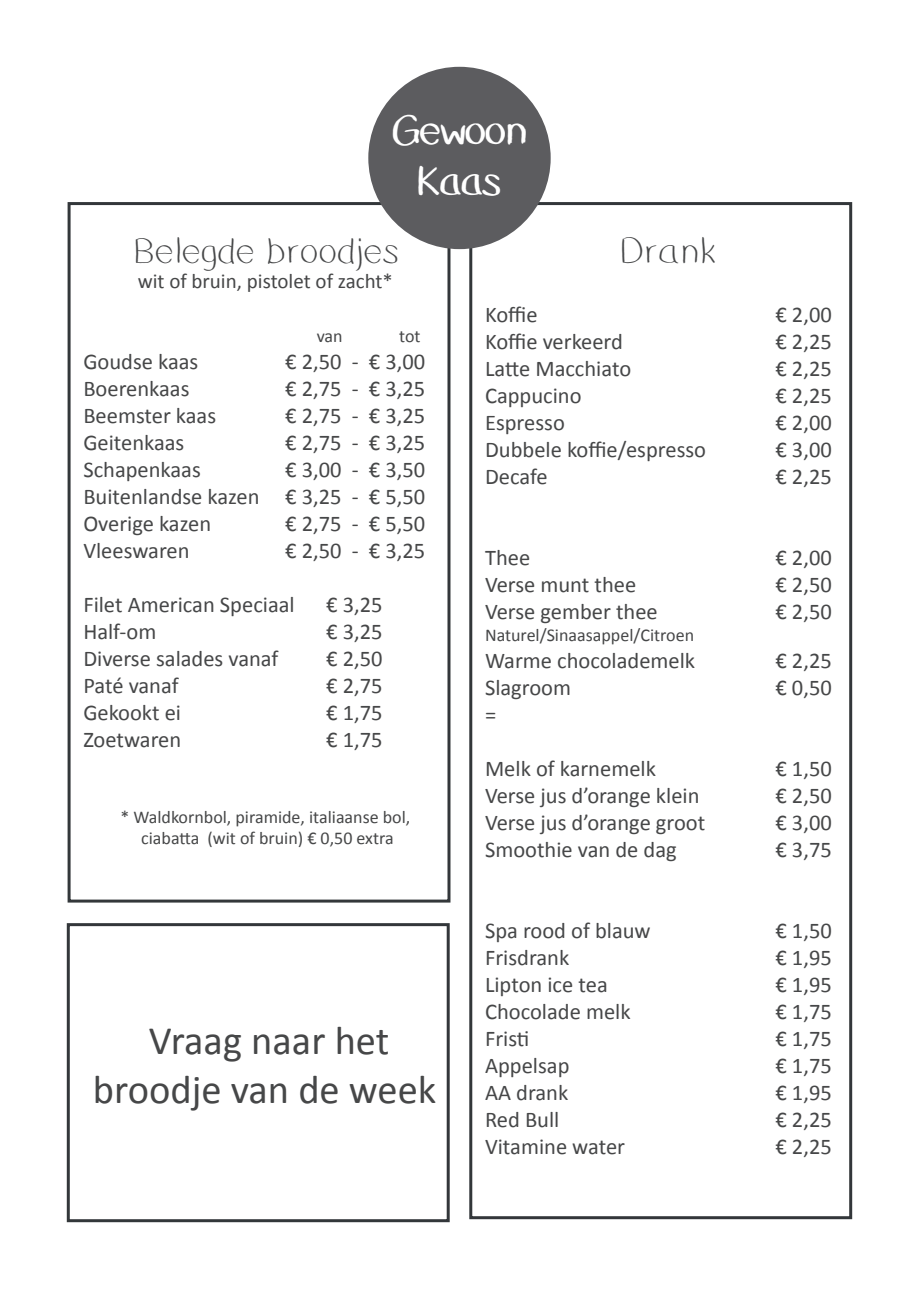
<style>
.page{position:relative;width:919px;height:1289px;background:#fff}
.page>*{position:absolute;margin:0;border:0;box-sizing:border-box;transform-origin:0 0}
.t1{font:40.8px/51px "Dusty Erasers";letter-spacing:-.05em;color:#fff;text-align:center}
.t2{font:40.5px/48.6px "Calibri";color:#464748;text-align:center}
.t3{font:300 36px "Dusty Erasers";color:#464748}
.t4{font:22.5px/27px "Calibri";color:#464748;text-align:justify}
.t5{font:21px "Calibri";color:#464748}
.t6{font:18px/21.6px "Calibri";color:#464748;text-align:center}
</style>
<div class="page">
<div style="left:469px;top:202px;width:383px;height:1017px;border:3px solid #33373a"></div>
<div style="left:68px;top:202px;width:382px;height:700px;border:3px solid #33373a"></div>
<div style="left:368px;top:67px;width:182px;height:182px;background:#5c5c5f;border-radius:50%"></div>
<div style="left:67px;top:923px;width:382px;height:299px;border:3px solid #33373a"></div>
<h1 class="t1" style="left:390px;top:109px;width:139px">Gewoon<br>Kaas</h1>
<h3 class="t3" style="left:132px;top:236px;width:268px">Belegde broodjes</h3>
<p class="t5" style="left:138px;top:268px;width:257px">wit of bruin, pistolet of zacht*</p>
<h3 class="t3" style="left:618px;top:236px;width:100px">Drank</h3>
<p class="t6" style="left:317px;top:324px;width:27px">van</p>
<p class="t6" style="left:399px;top:324px;width:23px">tot</p>
<p class="t4" style="left:83px;top:347px;width:116px">Goudse kaas</p>
<p class="t4" style="left:285px;top:347px;width:141px">€ 2,50 - € 3,00</p>
<p class="t4" style="left:83px;top:374px;width:108px">Boerenkaas</p>
<p class="t4" style="left:285px;top:374px;width:141px">€ 2,75 - € 3,25</p>
<p class="t4" style="left:83px;top:401px;width:134px">Beemster kaas</p>
<p class="t4" style="left:285px;top:401px;width:141px">€ 2,75 - € 3,25</p>
<p class="t4" style="left:83px;top:428px;width:103px">Geitenkaas</p>
<p class="t4" style="left:285px;top:428px;width:141px">€ 2,75 - € 3,25</p>
<p class="t4" style="left:83px;top:455px;width:119px">Schapenkaas</p>
<p class="t4" style="left:83px;top:455px;width:343px;text-indent:202px">€ 3,00 - € 3,50<br>Buitenlandse kazen € 3,25 - € 5,50<br>Overige kazen</p>
<p class="t4" style="left:285px;top:509px;width:141px">€ 2,75 - € 5,50</p>
<p class="t4" style="left:83px;top:536px;width:108px">Vleeswaren</p>
<p class="t4" style="left:285px;top:536px;width:141px">€ 2,50 - € 3,25</p>
<p class="t4" style="left:83px;top:590px;width:213px">Filet American Speciaal</p>
<p class="t4" style="left:326px;top:590px;width:58px">€ 3,25</p>
<p class="t4" style="left:83px;top:617px;width:74px">Half-om</p>
<p class="t4" style="left:326px;top:617px;width:58px">€ 3,25</p>
<p class="t4" style="left:83px;top:644px;width:197px">Diverse salades vanaf</p>
<p class="t4" style="left:326px;top:644px;width:58px">€ 2,50</p>
<p class="t4" style="left:83px;top:671px;width:97px">Paté vanaf</p>
<p class="t4" style="left:326px;top:671px;width:58px">€ 2,75</p>
<p class="t4" style="left:83px;top:698px;width:99px">Gekookt ei</p>
<p class="t4" style="left:326px;top:698px;width:58px">€ 1,75</p>
<p class="t4" style="left:83px;top:725px;width:99px">Zoetwaren</p>
<p class="t4" style="left:326px;top:725px;width:58px">€ 1,75</p>
<p class="t6" style="left:120px;top:805px;width:291px">* Waldkornbol, piramide, italiaanse bol, ciabatta (wit of bruin) € 0,50 extra</p>
<h2 class="t2" style="left:93px;top:1014px;width:345px">Vraag naar het broodje van de week</h2>
<p class="t4" style="left:485px;top:300px;width:54px">Koffie</p>
<p class="t4" style="left:775px;top:300px;width:58px">€ 2,00</p>
<p class="t4" style="left:485px;top:327px;width:139px">Koffie verkeerd</p>
<p class="t4" style="left:775px;top:327px;width:58px">€ 2,25</p>
<p class="t4" style="left:485px;top:354px;width:148px">Latte Macchiato</p>
<p class="t4" style="left:775px;top:354px;width:58px">€ 2,25</p>
<p class="t4" style="left:485px;top:381px;width:98px">Cappucino</p>
<p class="t4" style="left:775px;top:381px;width:58px">€ 2,25</p>
<p class="t4" style="left:485px;top:408px;width:81px">Espresso</p>
<p class="t4" style="left:775px;top:408px;width:58px">€ 2,00</p>
<p class="t4" style="left:485px;top:435px;width:222px">Dubbele koffie/espresso</p>
<p class="t4" style="left:775px;top:435px;width:58px">€ 3,00</p>
<p class="t4" style="left:485px;top:462px;width:64px">Decafe</p>
<p class="t4" style="left:775px;top:462px;width:58px">€ 2,25</p>
<p class="t4" style="left:485px;top:543px;width:47px">Thee</p>
<p class="t4" style="left:775px;top:543px;width:58px">€ 2,00</p>
<p class="t4" style="left:485px;top:570px;width:153px">Verse munt thee</p>
<p class="t4" style="left:775px;top:570px;width:58px">€ 2,50</p>
<p class="t4" style="left:485px;top:597px;width:174px">Verse gember thee</p>
<p class="t4" style="left:775px;top:597px;width:58px">€ 2,50</p>
<p class="t6" style="left:485px;top:623px;width:210px">Naturel/Sinaasappel/Citroen</p>
<p class="t4" style="left:485px;top:646px;width:212px">Warme chocolademelk</p>
<p class="t4" style="left:775px;top:646px;width:58px">€ 2,25</p>
<p class="t4" style="left:485px;top:673px;width:88px">Slagroom</p>
<p class="t4" style="left:775px;top:673px;width:58px">€ 0,50</p>
<p class="t4" style="left:485px;top:700px;width:13px">=</p>
<p class="t4" style="left:485px;top:754px;width:172px">Melk of karnemelk</p>
<p class="t4" style="left:775px;top:754px;width:58px">€ 1,50</p>
<p class="t4" style="left:485px;top:781px;width:216px">Verse jus d’orange klein</p>
<p class="t4" style="left:775px;top:781px;width:58px">€ 2,50</p>
<p class="t4" style="left:485px;top:808px;width:222px">Verse jus d’orange groot</p>
<p class="t4" style="left:775px;top:808px;width:58px">€ 3,00</p>
<p class="t4" style="left:485px;top:835px;width:193px">Smoothie van de dag</p>
<p class="t4" style="left:775px;top:835px;width:58px">€ 3,75</p>
<p class="t4" style="left:485px;top:916px;width:167px">Spa rood of blauw</p>
<p class="t4" style="left:775px;top:916px;width:58px">€ 1,50</p>
<p class="t4" style="left:485px;top:943px;width:86px">Frisdrank</p>
<p class="t4" style="left:775px;top:943px;width:58px">€ 1,95</p>
<p class="t4" style="left:485px;top:970px;width:124px">Lipton ice tea</p>
<p class="t4" style="left:775px;top:970px;width:58px">€ 1,95</p>
<p class="t4" style="left:485px;top:997px;width:147px">Chocolade melk</p>
<p class="t4" style="left:775px;top:997px;width:58px">€ 1,75</p>
<p class="t4" style="left:485px;top:1024px;width:46px">Fristi</p>
<p class="t4" style="left:775px;top:1024px;width:58px">€ 1,75</p>
<p class="t4" style="left:485px;top:1051px;width:86px">Appelsap</p>
<p class="t4" style="left:775px;top:1051px;width:58px">€ 1,75</p>
<p class="t4" style="left:485px;top:1078px;width:85px">AA drank</p>
<p class="t4" style="left:775px;top:1078px;width:58px">€ 1,95</p>
<p class="t4" style="left:485px;top:1105px;width:76px">Red Bull</p>
<p class="t4" style="left:775px;top:1105px;width:58px">€ 2,25</p>
<p class="t4" style="left:485px;top:1132px;width:141px">Vitamine water</p>
<p class="t4" style="left:775px;top:1132px;width:58px">€ 2,25</p>
</div>
